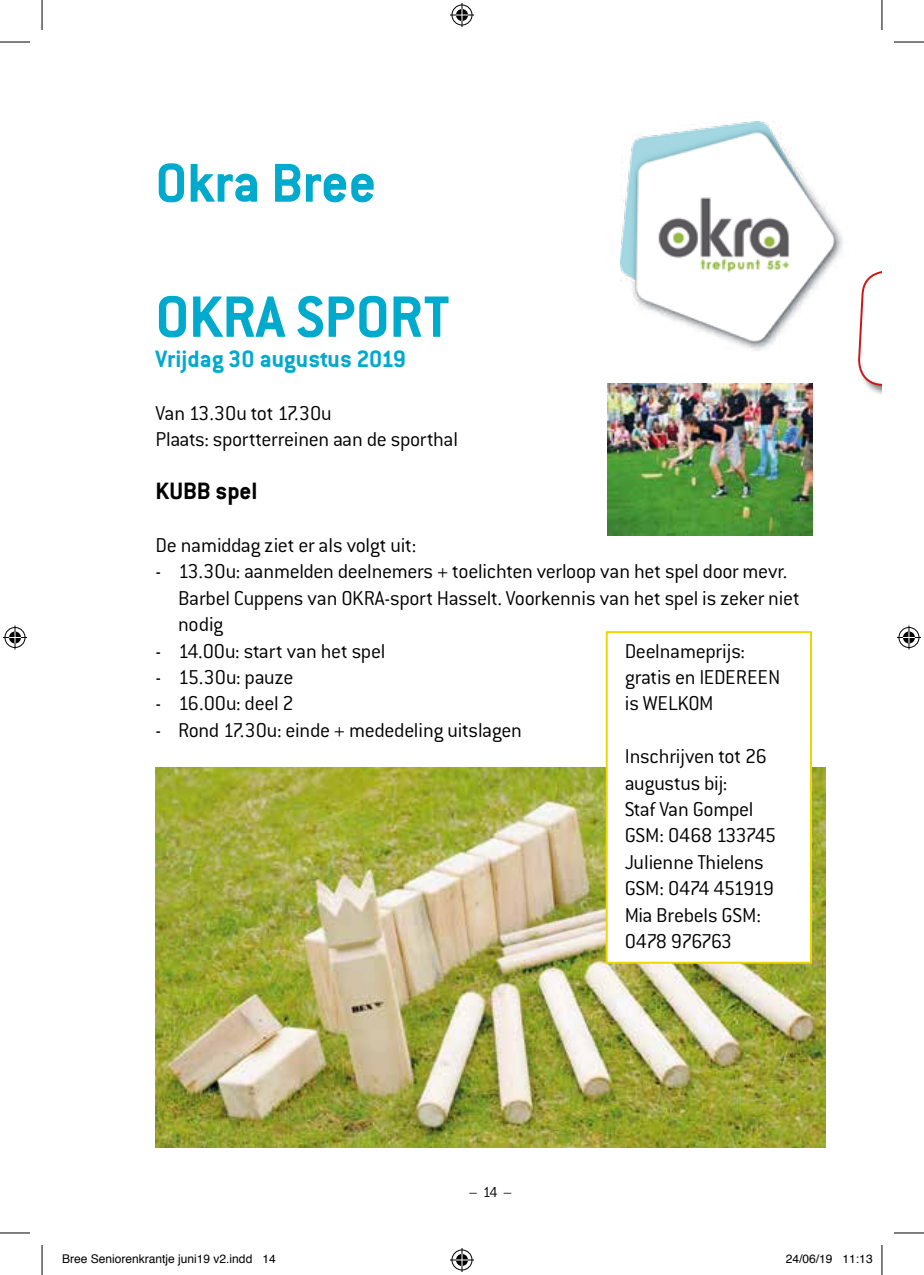
<style>
.page{position:relative;width:924px;height:1275px;background:#fff}
.page>*{position:absolute;margin:0;border:0;box-sizing:border-box;transform-origin:0 0}
.t1{font:700 64px "Conduit ITC";color:#00aacd}
.t2{font:700 60px "Conduit ITC";color:#00aacd}
.t3{font:700 26px "Conduit ITC";color:#00aacd}
.t4{font:700 26px "Conduit ITC";color:#000}
.t5{font:300 22px/26.4px "Conduit ITC";letter-spacing:-.015em;color:#000}
.t6{font:300 16px "Conduit ITC";color:#000}
.t7{font:12px "Helvetica";color:#000}
</style>
<div class="page">
<img style="left:620px;top:121px;width:223px;height:230px">
<img style="left:155px;top:767px;width:669px;height:381px">
<img style="left:607px;top:384px;width:204px;height:151px">
<div style="left:606px;top:632px;width:204px;height:330px;background:#fff"></div>
<div style="left:605px;top:631px;width:206px;height:332px;border:2px solid #ecd700"></div>
<svg style="left:858px;top:271px;width:23px;height:124px"></svg>
<hr style="left:0;top:42px;width:30px;height:1px;background:#000">
<hr style="left:893px;top:42px;width:30px;height:1px;background:#000">
<hr style="left:0;top:1232px;width:30px;height:1px;background:#000">
<hr style="left:893px;top:1232px;width:30px;height:1px;background:#000">
<hr style="left:42px;top:0;width:1px;height:30px;background:#000">
<hr style="left:42px;top:1245px;width:1px;height:30px;background:#000">
<hr style="left:881px;top:0;width:1px;height:30px;background:#000">
<hr style="left:881px;top:1245px;width:1px;height:30px;background:#000">
<svg style="left:450px;top:3px;width:24px;height:24px"></svg>
<svg style="left:450px;top:1248px;width:24px;height:24px"></svg>
<svg style="left:3px;top:625px;width:24px;height:24px"></svg>
<svg style="left:897px;top:625px;width:23px;height:24px"></svg>
<h2 class="t2" style="left:155px;top:148px;width:222px">Okra Bree</h2>
<h1 class="t1" style="left:155px;top:279px;width:295px">OKRA SPORT</h1>
<p class="t3" style="left:155px;top:344px;width:252px">Vrijdag 30 augustus 2019</p>
<p class="t5" style="left:155px;top:400px;width:304px">Van 13.30u tot 17.30u<br>Plaats: sportterreinen aan de sporthal</p>
<p class="t4" style="left:155px;top:476px;width:103px">KUBB spel</p>
<p class="t5" style="left:155px;top:532px;width:262px">De namiddag ziet er als volgt uit:</p>
<p class="t5" style="left:178px;top:558px;width:623px;text-indent:-23px">- 13.30u: aanmelden deelnemers + toelichten verloop van het spel door mevr.<br>Barbel Cuppens van OKRA-sport Hasselt. Voorkennis van het spel is zeker niet nodig</p>
<p class="t5" style="left:155px;top:637px;width:231px">- 14.00u: start van het spel</p>
<p class="t5" style="left:155px;top:664px;width:139px">- 15.30u: pauze</p>
<p class="t5" style="left:155px;top:690px;width:140px">- 16.00u: deel 2</p>
<p class="t5" style="left:155px;top:717px;width:367px">- Rond 17.30u: einde + mededeling uitslagen</p>
<p class="t5" style="left:624px;top:637px;width:157px">Deelnameprijs: gratis en IEDEREEN is WELKOM</p>
<p class="t5" style="left:624px;top:743px;width:153px">Inschrijven tot 26 augustus bij:<br>Staf Van Gompel<br>GSM: 0468 133745<br>Julienne Thielens<br>GSM: 0474 451919<br>Mia Brebels GSM:<br>0478 976763</p>
<p class="t6" style="left:469px;top:1182px;width:44px">– 14 –</p>
<p class="t7" style="left:62px;top:1249px;width:215px">Bree Seniorenkrantje juni19 v2.indd 14</p>
<p class="t7" style="left:785px;top:1249px;width:88px">24/06/19 11:13</p>
</div>
